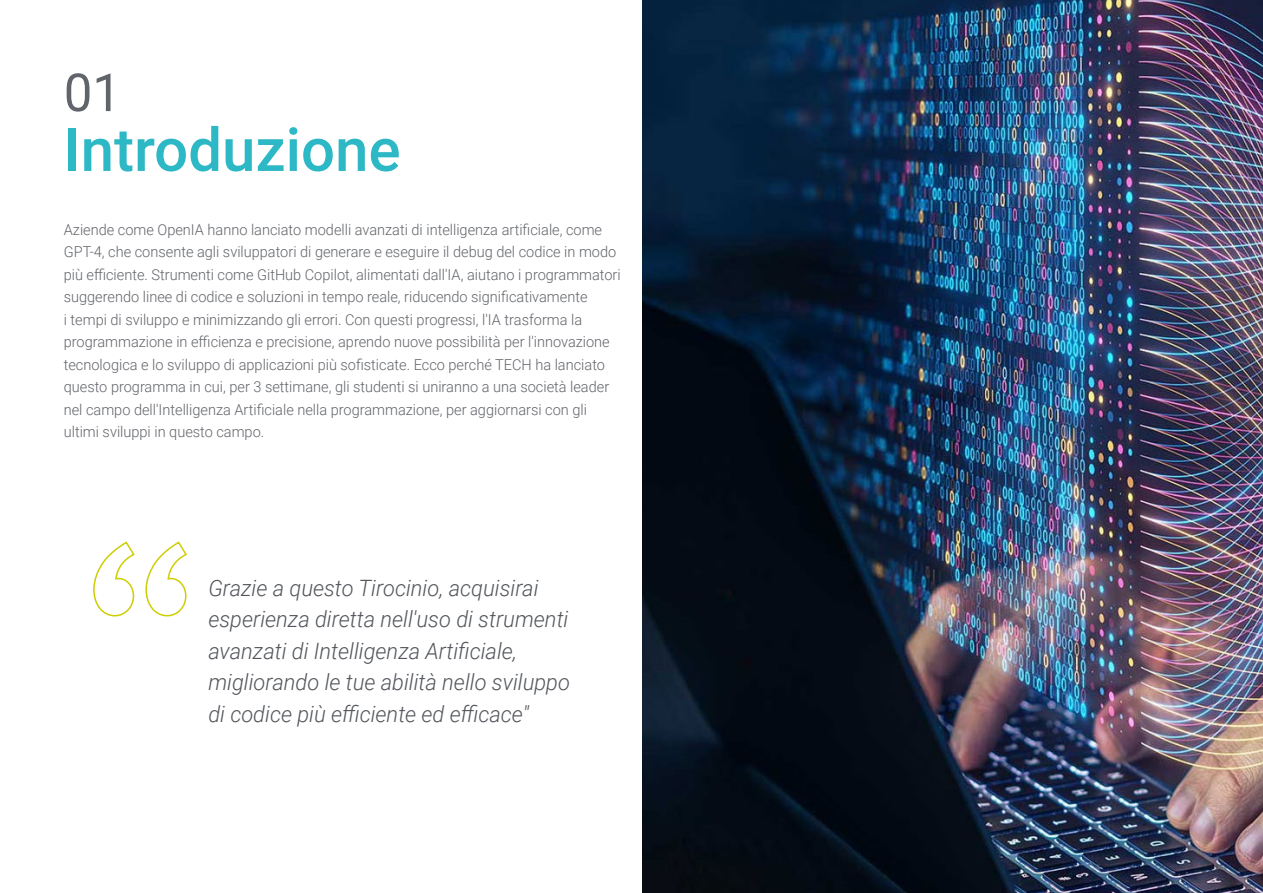
<style>
.page{position:relative;width:1263px;height:893px;background:#fff}
.page>*{position:absolute;margin:0;border:0;box-sizing:border-box;transform-origin:0 0}
.t1{font:500 60px "Roboto";color:#2db8c5}
.t2{font:52.5px "Roboto";color:#61646a}
.t3{font:italic 300 22.5px/31.5px "Roboto";color:#52555b}
.t4{font:300 15px/22.5px "Roboto";color:#61646a}
</style>
<div class="page">
<svg style="left:93px;top:541px;width:94px;height:76px"></svg>
<img style="left:642px;top:0;width:621px;height:893px">
<h2 class="t2" style="left:64px;top:56px;width:59px">01</h2>
<h1 class="t1" style="left:64px;top:108px;width:338px">Introduzione</h1>
<p class="t4" style="left:64px;top:217px;width:558px">Aziende come OpenIA hanno lanciato modelli avanzati di intelligenza artificiale, come GPT-4, che consente agli sviluppatori di generare e eseguire il debug del codice in modo più efficiente. Strumenti come GitHub Copilot, alimentati dall'IA, aiutano i programmatori suggerendo linee di codice e soluzioni in tempo reale, riducendo significativamente<br>i tempi di sviluppo e minimizzando gli errori. Con questi progressi, l'IA trasforma la programmazione in efficienza e precisione, aprendo nuove possibilità per l'innovazione tecnologica e lo sviluppo di applicazioni più sofisticate. Ecco perché TECH ha lanciato questo programma in cui, per 3 settimane, gli studenti si uniranno a una società leader nel campo dell'Intelligenza Artificiale nella programmazione, per aggiornarsi con gli ultimi sviluppi in questo campo.</p>
<h3 class="t3" style="left:208px;top:571px;width:363px">Grazie a questo Tirocinio, acquisirai esperienza diretta nell'uso di strumenti avanzati di Intelligenza Artificiale, migliorando le tue abilità nello sviluppo di codice più efficiente ed efficace"</h3>
</div>
